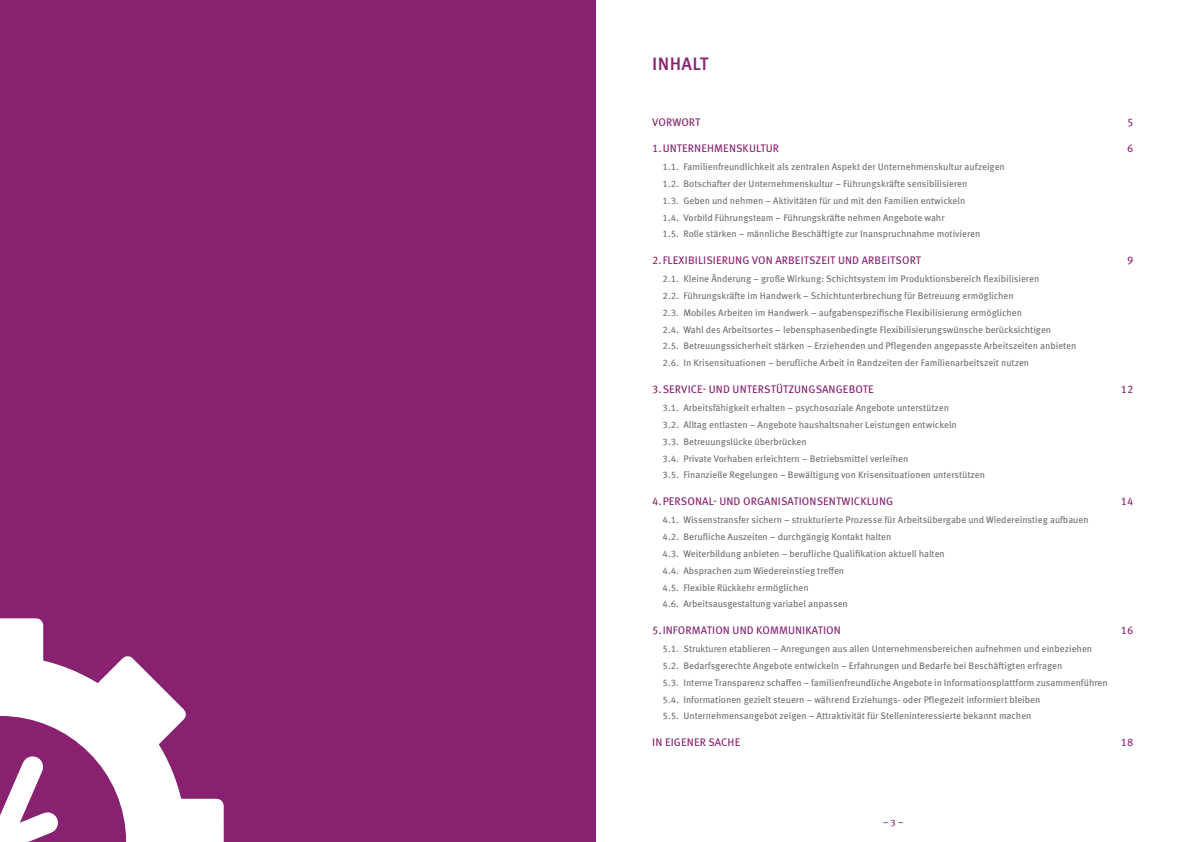
<style>
.page{position:relative;width:1191px;height:842px;background:#fff}
.page>*{position:absolute;margin:0;border:0;box-sizing:border-box;transform-origin:0 0}
.t1{font:500 18px "Meta Pro";letter-spacing:.02em;color:#872170}
.t2{font:11px "Meta Pro";letter-spacing:.01em;color:#872170}
.t3{font:9.5px/16.8px "Meta Pro";color:#6d6e71}
.t4{font:9.5px "Meta Pro";color:#872170}
</style>
<div class="page">
<div style="left:0;top:0;width:595px;height:842px;background:#872170"></div>
<svg style="left:0;top:618px;width:224px;height:224px"></svg>
<svg style="left:0;top:739px;width:75px;height:103px"></svg>
<h1 class="t1" style="left:652px;top:50px;width:58px">INHALT</h1>
<p class="t2" style="left:652px;top:114px;width:49px">VORWORT</p>
<p class="t2" style="left:1127px;top:114px;width:8px">5</p>
<p class="t2" style="left:652px;top:139px;width:128px">1.UNTERNEHMENSKULTUR</p>
<p class="t2" style="left:1127px;top:139px;width:8px">6</p>
<p class="t3" style="left:662px;top:158px;width:344px">1.1. Familienfreundlichkeit als zentralen Aspekt der Unternehmenskultur aufzeigen 1.2. Botschafter der Unternehmenskultur – Führungskräfte sensibilisieren<br>1.3. Geben und nehmen – Aktivitäten für und mit den Familien entwickeln<br>1.4. Vorbild Führungsteam – Führungskräfte nehmen Angebote wahr<br>1.5. Rolle stärken – männliche Beschäftigte zur Inanspruchnahme motivieren</p>
<p class="t2" style="left:652px;top:251px;width:270px">2.FLEXIBILISIERUNG VON ARBEITSZEIT UND ARBEITSORT</p>
<p class="t2" style="left:1127px;top:251px;width:8px">9</p>
<p class="t3" style="left:662px;top:270px;width:415px">2.1. Kleine Änderung – große Wirkung: Schichtsystem im Produktionsbereich flexibilisieren<br>2.2. Führungskräfte im Handwerk – Schichtunterbrechung für Betreuung ermöglichen<br>2.3. Mobiles Arbeiten im Handwerk – aufgabenspezifische Flexibilisierung ermöglichen<br>2.4. Wahl des Arbeitsortes – lebensphasenbedingte Flexibilisierungswünsche berücksichtigen<br>2.5. Betreuungssicherheit stärken – Erziehenden und Pflegenden angepasste Arbeitszeiten anbieten 2.6. In Krisensituationen – berufliche Arbeit in Randzeiten der Familienarbeitszeit nutzen</p>
<p class="t2" style="left:652px;top:380px;width:223px">3.SERVICE- UND UNTERSTÜTZUNGSANGEBOTE</p>
<p class="t2" style="left:1120px;top:380px;width:14px">12</p>
<p class="t3" style="left:662px;top:399px;width:324px">3.1. Arbeitsfähigkeit erhalten – psychosoziale Angebote unterstützen<br>3.2. Alltag entlasten – Angebote haushaltsnaher Leistungen entwickeln<br>3.3. Betreuungslücke überbrücken<br>3.4. Private Vorhaben erleichtern – Betriebsmittel verleihen<br>3.5. Finanzielle Regelungen – Bewältigung von Krisensituationen unterstützen</p>
<p class="t2" style="left:652px;top:493px;width:242px">4.PERSONAL- UND ORGANISATIONSENTWICKLUNG</p>
<p class="t2" style="left:1120px;top:493px;width:14px">14</p>
<p class="t3" style="left:662px;top:511px;width:427px">4.1. Wissenstransfer sichern – strukturierte Prozesse für Arbeitsübergabe und Wiedereinstieg aufbauen 4.2. Berufliche Auszeiten – durchgängig Kontakt halten<br>4.3. Weiterbildung anbieten – berufliche Qualifikation aktuell halten<br>4.4. Absprachen zum Wiedereinstieg treffen<br>4.5. Flexible Rückkehr ermöglichen<br>4.6. Arbeitsausgestaltung variabel anpassen</p>
<p class="t2" style="left:652px;top:621px;width:190px">5.INFORMATION UND KOMMUNIKATION</p>
<p class="t2" style="left:1120px;top:621px;width:14px">16</p>
<p class="t3" style="left:662px;top:640px;width:447px">5.1. Strukturen etablieren – Anregungen aus allen Unternehmensbereichen aufnehmen und einbeziehen 5.2. Bedarfsgerechte Angebote entwickeln – Erfahrungen und Bedarfe bei Beschäftigten erfragen<br>5.3. Interne Transparenz schaffen – familienfreundliche Angebote in Informationsplattform zusammenführen 5.4. Informationen gezielt steuern – während Erziehungs- oder Pflegezeit informiert bleiben<br>5.5. Unternehmensangebot zeigen – Attraktivität für Stelleninteressierte bekannt machen</p>
<p class="t2" style="left:652px;top:734px;width:90px">IN EIGENER SACHE</p>
<p class="t2" style="left:1120px;top:734px;width:14px">18</p>
<p class="t4" style="left:882px;top:816px;width:22px">– 3 –</p>
</div>
